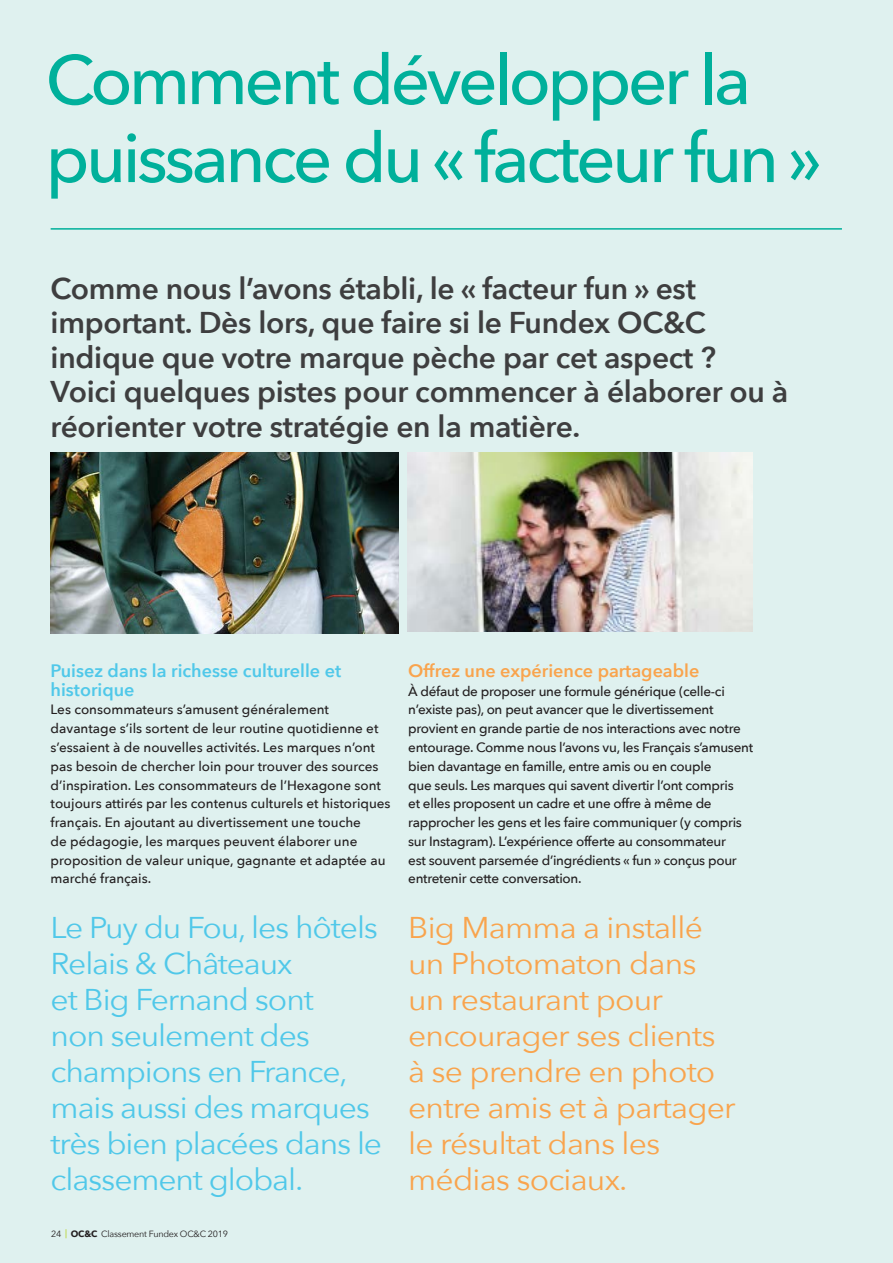
<style>
.page{position:relative;width:893px;height:1263px;background:#dff1ef}
.page>*{position:absolute;margin:0;border:0;box-sizing:border-box;transform-origin:0 0}
.A_Head{font:500 69px/78px "Avenir Next";letter-spacing:-.05em;color:#00b09b}
.Sub_heading{font:600 30px/34.5px "Avenir Next";letter-spacing:-.01em;color:#3e3e3f}
.Pull_out_text{font:30px/36px "Avenir Next";letter-spacing:-.035em;color:#50c8e9;scale:1.06 1}
.Pull_out_text-2{font:30px/36px "Avenir Next";letter-spacing:-.025em;color:#f9a44d;scale:1.06 1}
.Body_copy{font:600 18px/18.8px "Avenir Next";color:#50c8e9}
.Body_copy-2{font:600 18px "Avenir Next";color:#f9a44d}
.Body_copy-3{font:500 13.5px/18.8px "Avenir Next";letter-spacing:-.02em;color:#231f20}
.Body_copy-4{font:500 13.5px/18.8px "Avenir Next";color:#231f20}
.t1{font:9px "Avenir Next";letter-spacing:-.025em;color:#231f20}
.s1{font-weight:700}
</style>
<div class="page">
<hr style="left:51px;top:228px;width:791px;height:2px;background:#00b09b">
<img style="left:51px;top:453px;width:348px;height:180px">
<img style="left:408px;top:453px;width:345px;height:178px">
<p class="A_Head" style="left:46px;top:39px;width:778px">Comment développer la puissance du « facteur fun »</p>
<p class="Sub_heading" style="left:51px;top:270px;width:739px">Comme nous l’avons établi, le « facteur fun » est important. Dès lors, que faire si le Fundex OC&amp;C indique que votre marque pèche par cet aspect ?<br>Voici quelques pistes pour commencer à élaborer ou à réorienter votre stratégie en la matière.</p>
<p class="Body_copy" style="left:51px;top:661px;width:292px">Puisez dans la richesse culturelle et historique</p>
<p class="Body_copy-4" style="left:51px;top:700px;width:341px">Les consommateurs s’amusent généralement davantage s’ils sortent de leur routine quotidienne et s’essaient à de nouvelles activités. Les marques n’ont pas besoin de chercher loin pour trouver des sources d’inspiration. Les consommateurs de l’Hexagone sont toujours attirés par les contenus culturels et historiques français. En ajoutant au divertissement une touche<br>de pédagogie, les marques peuvent élaborer une proposition de valeur unique, gagnante et adaptée au marché français.</p>
<p class="Pull_out_text" style="left:51px;top:908px;width:314px">Le Puy du Fou, les hôtels<br>Relais &amp; Châteaux<br>et Big Fernand sont<br>non seulement des champions en France, mais aussi des marques très bien placées dans le classement global.</p>
<p class="t1" style="left:51px;top:1227px;width:179px">24 <sup>|</sup> <span class="s1">OC&amp;C</span> Classement Fundex OC&amp;C 2019</p>
<p class="Body_copy-2" style="left:408px;top:655px;width:293px">Offrez une expérience partageable</p>
<p class="Body_copy-3" style="left:408px;top:681px;width:346px">À défaut de proposer une formule générique (celle-ci n’existe pas), on peut avancer que le divertissement provient en grande partie de nos interactions avec notre entourage. Comme nous l’avons vu, les Français s’amusent bien davantage en famille, entre amis ou en couple<br>que seuls. Les marques qui savent divertir l’ont compris<br>et elles proposent un cadre et une offre à même de rapprocher les gens et les faire communiquer (y compris sur Instagram). L’expérience offerte au consommateur<br>est souvent parsemée d’ingrédients « fun » conçus pour entretenir cette conversation.</p>
<p class="Pull_out_text-2" style="left:408px;top:908px;width:310px">Big Mamma a installé un Photomaton dans un restaurant pour encourager ses clients à se prendre en photo entre amis et à partager le résultat dans les médias sociaux.</p>
</div>
